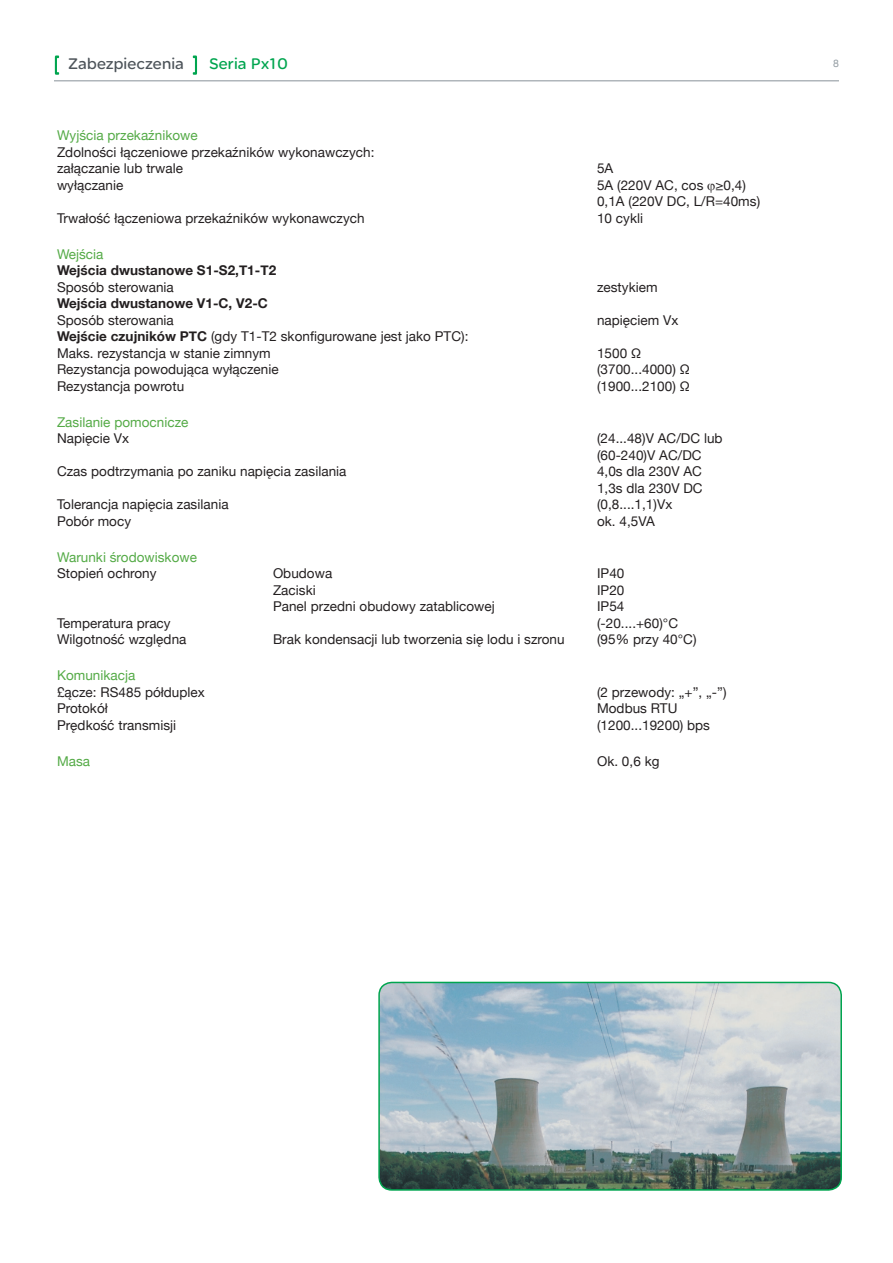
<style>
.page{position:relative;width:893px;height:1263px;background:#fff}
.page>*{position:absolute;margin:0;border:0;box-sizing:border-box;transform-origin:0 0}
.t1{font:16.5px "SE Optimist";letter-spacing:.01em;color:#4d545a}
.t2{font:16.5px "SE Optimist";letter-spacing:.005em;color:#00a54f}
.t3{font:13.5px/16.5px "Helvetica Neue";letter-spacing:.005em;color:#231f20}
.t4{font:13.5px "Helvetica Neue";letter-spacing:.005em;color:#54aa46}
.t5{font:700 13.5px "Helvetica Neue";letter-spacing:.005em;color:#231f20}
.t6{font:10.5px "Helvetica Neue";color:#959ea4}
.s1{font-weight:700}
</style>
<div class="page">
<hr style="left:54px;top:80px;width:785px;height:1px;background:#959ea4">
<svg style="left:55px;top:55px;width:4px;height:20px"></svg>
<svg style="left:193px;top:56px;width:4px;height:19px"></svg>
<img style="left:379px;top:982px;width:462px;height:206px">
<div style="left:378px;top:982px;width:464px;height:209px;border:2px solid #00a54f;border-radius:13px"></div>
<p class="t1" style="left:68px;top:53px;width:117px">Zabezpieczenia</p>
<p class="t2" style="left:209px;top:53px;width:80px">Seria Px10</p>
<p class="t4" style="left:57px;top:128px;width:142px">Wyjścia przekaźnikowe</p>
<p class="t3" style="left:57px;top:144px;width:319px">Zdolności łączeniowe przekaźników wykonawczych: załączanie lub trwale</p>
<p class="t3" style="left:597px;top:160px;width:18px">5A</p>
<p class="t3" style="left:57px;top:177px;width:68px">wyłączanie</p>
<p class="t3" style="left:597px;top:177px;width:165px">5A (220V AC, cos ≥0,4)<br>0,1A (220V DC, L/R=40ms)</p>
<p class="t3" style="left:57px;top:210px;width:309px">Trwałość łączeniowa przekaźników wykonawczych</p>
<p class="t3" style="left:597px;top:210px;width:48px">10 cykli</p>
<p class="t4" style="left:57px;top:246px;width:48px">Wejścia</p>
<p class="t5" style="left:57px;top:262px;width:221px">Wejścia dwustanowe S1-S2,T1-T2</p>
<p class="t3" style="left:57px;top:279px;width:118px">Sposób sterowania</p>
<p class="t3" style="left:597px;top:279px;width:62px">zestykiem</p>
<p class="t5" style="left:57px;top:295px;width:212px">Wejścia dwustanowe V1-C, V2-C</p>
<p class="t3" style="left:57px;top:312px;width:118px">Sposób sterowania</p>
<p class="t3" style="left:597px;top:312px;width:83px">napięciem Vx</p>
<p class="t3" style="left:57px;top:328px;width:413px"><span class="s1">Wejście czujników PTC</span> (gdy T1-T2 skonfigurowane jest jako PTC):<br>Maks. rezystancja w stanie zimnym</p>
<p class="t3" style="left:597px;top:345px;width:45px">1500 Ω</p>
<p class="t3" style="left:57px;top:361px;width:223px">Rezystancja powodująca wyłączenie</p>
<p class="t3" style="left:597px;top:361px;width:94px">(3700...4000) Ω</p>
<p class="t3" style="left:57px;top:378px;width:129px">Rezystancja powrotu</p>
<p class="t3" style="left:597px;top:378px;width:94px">(1900...2100) Ω</p>
<p class="t4" style="left:57px;top:414px;width:133px">Zasilanie pomocnicze</p>
<p class="t3" style="left:57px;top:430px;width:74px">Napięcie Vx</p>
<p class="t3" style="left:597px;top:430px;width:127px">(24...48)V AC/DC lub (60-240)V AC/DC</p>
<p class="t3" style="left:57px;top:463px;width:291px">Czas podtrzymania po zaniku napięcia zasilania</p>
<p class="t3" style="left:597px;top:463px;width:107px">4,0s dla 230V AC<br>1,3s dla 230V DC</p>
<p class="t3" style="left:57px;top:496px;width:173px">Tolerancja napięcia zasilania</p>
<p class="t3" style="left:597px;top:496px;width:77px">(0,8....1,1)Vx</p>
<p class="t3" style="left:57px;top:513px;width:76px">Pobór mocy</p>
<p class="t3" style="left:597px;top:513px;width:59px">ok. 4,5VA</p>
<p class="t4" style="left:57px;top:549px;width:142px">Warunki środowiskowe</p>
<p class="t3" style="left:57px;top:565px;width:101px">Stopień ochrony</p>
<p class="t3" style="left:273px;top:565px;width:61px">Obudowa</p>
<p class="t3" style="left:597px;top:565px;width:29px">IP40</p>
<p class="t3" style="left:273px;top:582px;width:44px">Zaciski</p>
<p class="t3" style="left:597px;top:582px;width:29px">IP20</p>
<p class="t3" style="left:273px;top:598px;width:223px">Panel przedni obudowy zatablicowej</p>
<p class="t3" style="left:597px;top:598px;width:29px">IP54</p>
<p class="t3" style="left:57px;top:615px;width:115px">Temperatura pracy</p>
<p class="t3" style="left:597px;top:615px;width:83px">(-20....+60)°C</p>
<p class="t3" style="left:57px;top:631px;width:131px">Wilgotność względna</p>
<p class="t3" style="left:273px;top:631px;width:293px">Brak kondensacji lub tworzenia się lodu i szronu</p>
<p class="t3" style="left:597px;top:631px;width:101px">(95% przy 40°C)</p>
<p class="t4" style="left:57px;top:668px;width:80px">Komunikacja</p>
<p class="t3" style="left:57px;top:684px;width:149px">£ącze: RS485 półduplex</p>
<p class="t3" style="left:597px;top:684px;width:131px">(2 przewody: „+”, „-”)</p>
<p class="t3" style="left:57px;top:700px;width:52px">Protokół</p>
<p class="t3" style="left:597px;top:700px;width:82px">Modbus RTU</p>
<p class="t3" style="left:57px;top:717px;width:121px">Prędkość transmisji</p>
<p class="t3" style="left:597px;top:717px;width:115px">(1200...19200) bps</p>
<p class="t4" style="left:57px;top:753px;width:35px">Masa</p>
<p class="t3" style="left:597px;top:753px;width:64px">Ok. 0,6 kg</p>
<p class="t6" style="left:833px;top:57px;width:7px">8</p>
</div>
